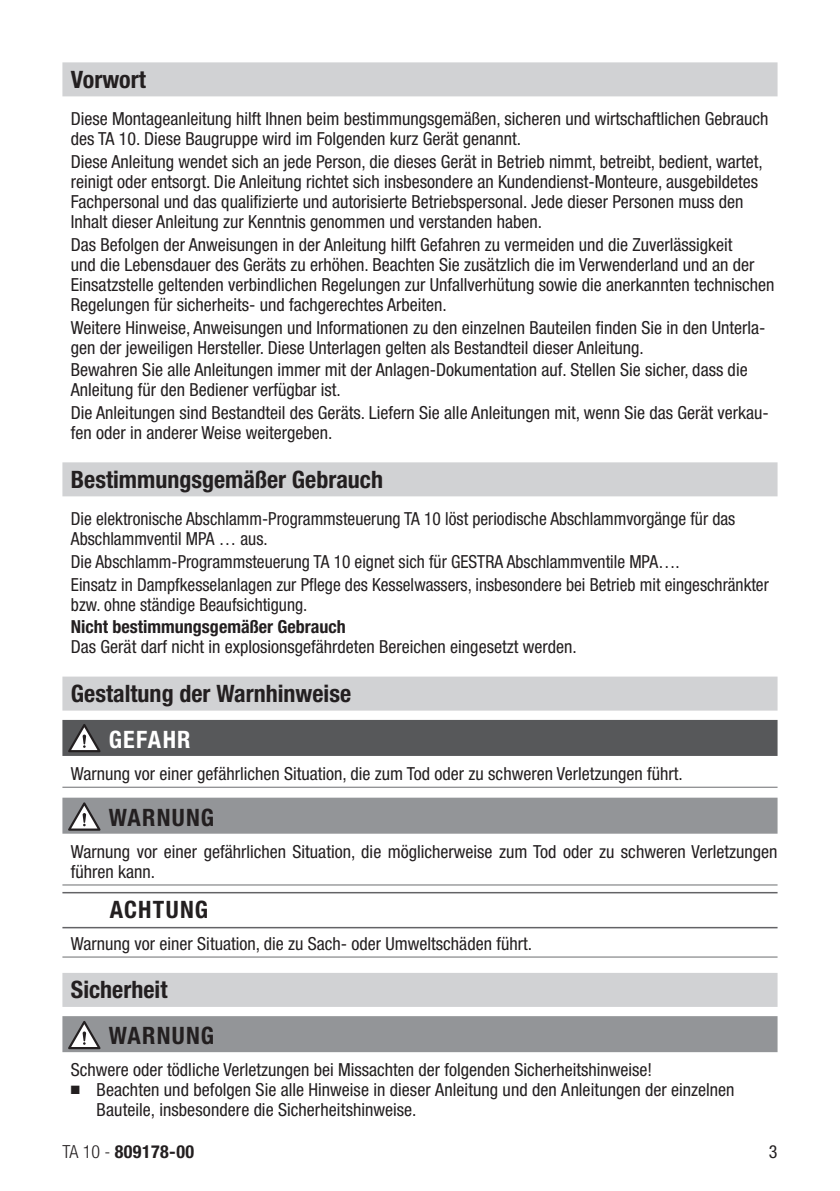
<style>
.page{position:relative;width:840px;height:1191px;background:#fff}
.page>*{position:absolute;margin:0;border:0;box-sizing:border-box;transform-origin:0 0}
.t1{font:700 condensed 24px/45.8px "Helvetica Neue LT Pro";color:#231f20}
.t2{font:700 condensed 24px "Helvetica Neue LT Pro";letter-spacing:.05em;color:#231f20}
.t3{font:700 condensed 24px "Helvetica Neue LT Pro";letter-spacing:.05em;color:#fff}
.t4{font:condensed 18px/20px "Helvetica Neue LT Pro";color:#231f20}
.t5{font:700 condensed 18px "Helvetica Neue LT Pro";color:#231f20}
.t6{font:700 condensed 18px "Helvetica Neue LT Pro";letter-spacing:.025em;color:#231f20}
.s1{font-weight:300}
</style>
<div class="page">
<div style="left:62px;top:62px;width:715px;height:34px;background:#d1d2d4"></div>
<div style="left:62px;top:462px;width:715px;height:34px;background:#d1d2d4"></div>
<div style="left:62px;top:676px;width:715px;height:34px;background:#d1d2d4"></div>
<div style="left:62px;top:720px;width:715px;height:36px;background:#57585a"></div>
<hr style="left:62px;top:786px;width:715px;height:1px;background:#6c6d70">
<div style="left:62px;top:797px;width:715px;height:36px;background:#939598"></div>
<hr style="left:62px;top:884px;width:715px;height:1px;background:#6c6d70">
<hr style="left:62px;top:892px;width:715px;height:1px;background:#636366">
<hr style="left:62px;top:927px;width:715px;height:1px;background:#636366">
<hr style="left:62px;top:956px;width:715px;height:1px;background:#6c6d70">
<div style="left:62px;top:973px;width:715px;height:34px;background:#d1d2d4"></div>
<div style="left:62px;top:1016px;width:715px;height:36px;background:#939598"></div>
<svg style="left:68px;top:724px;width:32px;height:28px"></svg>
<svg style="left:68px;top:802px;width:32px;height:28px"></svg>
<svg style="left:68px;top:1021px;width:32px;height:28px"></svg>
<h1 class="t1" style="left:71px;top:56px;width:76px">Vorwort</h1>
<p class="t4" style="left:71px;top:108px;width:698px">Diese Montageanleitung hilft Ihnen beim bestimmungsgemäßen, sicheren und wirtschaftlichen Gebrauch des TA 10. Diese Baugruppe wird im Folgenden kurz Gerät genannt.</p>
<p class="t4" style="left:71px;top:151px;width:693px">Diese Anleitung wendet sich an jede Person, die dieses Gerät in Betrieb nimmt, betreibt, bedient, wartet, reinigt oder entsorgt. Die Anleitung richtet sich insbesondere an Kundendienst-Monteure, ausgebildetes Fachpersonal und das qualifizierte und autorisierte Betriebspersonal. Jede dieser Personen muss den Inhalt dieser Anleitung zur Kenntnis genommen und verstanden haben.</p>
<p class="t4" style="left:71px;top:234px;width:704px">Das Befolgen der Anweisungen in der Anleitung hilft Gefahren zu vermeiden und die Zuverlässigkeit<br>und die Lebensdauer des Geräts zu erhöhen. Beachten Sie zusätzlich die im Verwenderland und an der Einsatzstelle geltenden verbindlichen Regelungen zur Unfallverhütung sowie die anerkannten technischen Regelungen für sicherheits- und fachgerechtes Arbeiten.</p>
<p class="t4" style="left:71px;top:317px;width:695px">Weitere Hinweise, Anweisungen und Informationen zu den einzelnen Bauteilen finden Sie in den Unterla&shy;gen der jeweiligen Hersteller. Diese Unterlagen gelten als Bestandteil dieser Anleitung.</p>
<p class="t4" style="left:71px;top:360px;width:677px">Bewahren Sie alle Anleitungen immer mit der Anlagen-Dokumentation auf. Stellen Sie sicher, dass die<br>Anleitung für den Bediener verfügbar ist.</p>
<p class="t4" style="left:71px;top:403px;width:699px">Die Anleitungen sind Bestandteil des Geräts. Liefern Sie alle Anleitungen mit, wenn Sie das Gerät verkau&shy;fen oder in anderer Weise weitergeben.</p>
<h1 class="t1" style="left:71px;top:456px;width:313px">Bestimmungsgemäßer Gebrauch</h1>
<p class="t4" style="left:71px;top:508px;width:665px">Die elektronische Abschlamm-Programmsteuerung TA 10 löst periodische Abschlammvorgänge für das<br>Abschlammventil MPA … aus.</p>
<p class="t4" style="left:71px;top:550px;width:699px;line-height:22.8px">Die Abschlamm-Programmsteuerung TA 10 eignet sich für GESTRA Abschlammventile MPA….<br>Einsatz in Dampfkesselanlagen zur Pflege des Kesselwassers, insbesondere bei Betrieb mit eingeschränkter</p>
<p class="t4" style="left:71px;top:594px;width:238px">bzw. ohne ständige Beaufsichtigung.</p>
<p class="t5" style="left:71px;top:616px;width:276px">Nicht bestimmungsgemäßer Gebrauch</p>
<p class="t4" style="left:71px;top:637px;width:507px">Das Gerät darf nicht in explosionsgefährdeten Bereichen eingesetzt werden.</p>
<h1 class="t1" style="left:71px;top:670px;width:281px">Gestaltung der Warnhinweise</h1>
<h1 class="t3" style="left:109px;top:725px;width:83px">GEFAHR</h1>
<p class="t4" style="left:71px;top:763px;width:613px">Warnung vor einer gefährlichen Situation, die zum Tod oder zu schweren Verletzungen führt.</p>
<h1 class="t2" style="left:109px;top:802px;width:107px">WARNUNG</h1>
<p class="t4" style="left:71px;top:841px;width:707px">Warnung vor einer gefährlichen Situation, die möglicherweise zum Tod oder zu schweren Verletzungen führen kann.</p>
<h1 class="t2" style="left:110px;top:894px;width:100px">ACHTUNG</h1>
<p class="t4" style="left:71px;top:933px;width:462px">Warnung vor einer Situation, die zu Sach- oder Umweltschäden führt.</p>
<h1 class="t1" style="left:109px;top:966px;width:107px;text-indent:-38px">Sicherheit<br>WARNUNG</h1>
<p class="t4" style="left:71px;top:1059px;width:582px">Schwere oder tödliche Verletzungen bei Missachten der folgenden Sicherheitshinweise!</p>
<p class="t4" style="left:96px;top:1079px;width:639px;text-indent:-26px">■ Beachten und befolgen Sie alle Hinweise in dieser Anleitung und den Anleitungen der einzelnen<br>Bauteile, insbesondere die Sicherheitshinweise.</p>
<p class="t6" style="left:62px;top:1140px;width:133px"><span class="s1">TA 10 -</span> 809178-00</p>
<p class="t4" style="left:768px;top:1141px;width:10px">3</p>
</div>
